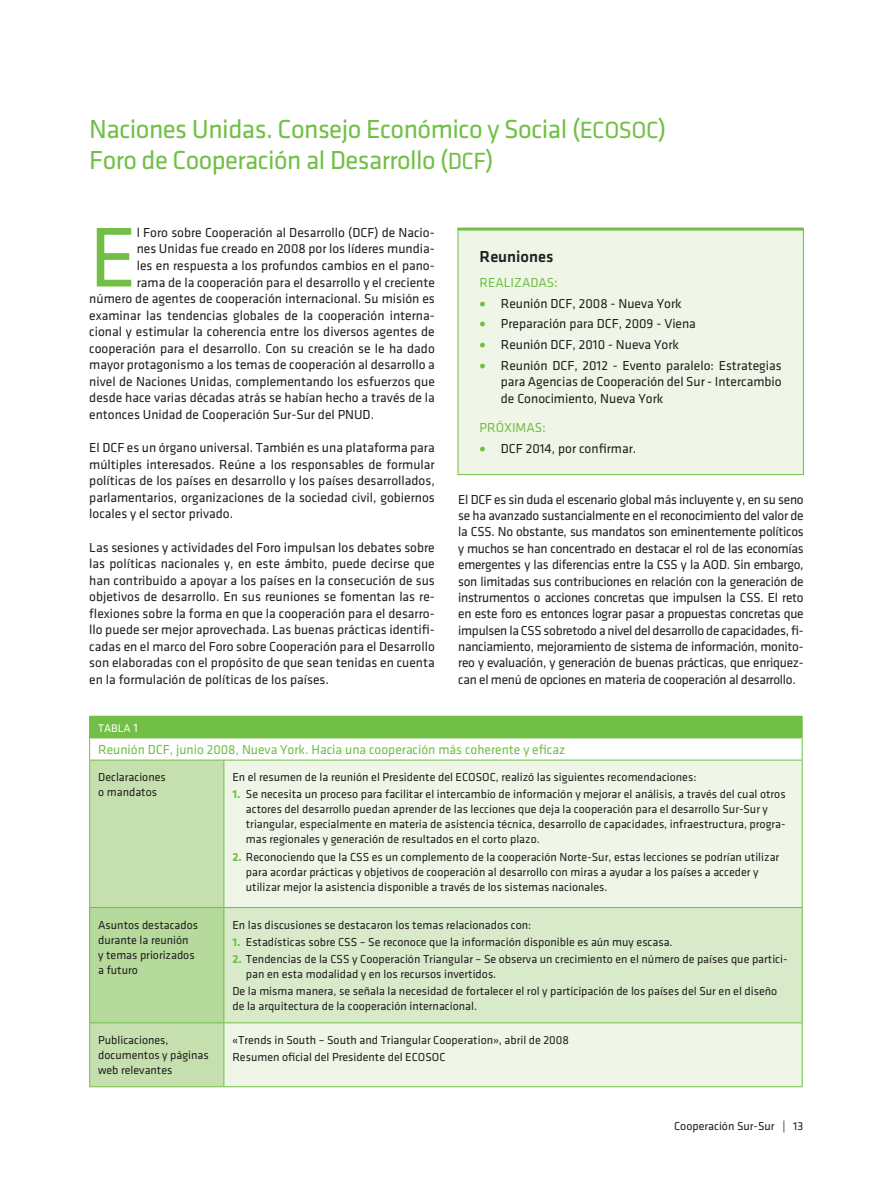
<style>
.page{position:relative;width:893px;height:1191px;background:#fff}
.page>*{position:absolute;margin:0;border:0;box-sizing:border-box;transform-origin:0 0}
.t1{font:87.75px "Klavika";color:#71bf44}
.t2{font:27px/31px "Klavika";letter-spacing:-.02em;color:#71bf44}
.t3{font:16.5px "Klavika Medium TF";color:#231f20}
.t4{font:13.5px/16.5px "Klavika";color:#231f20;text-align:justify}
.t5{font:13.5px "Klavika";color:#71bf44}
.t6{font:13.5px "Klavika Regular Plain SC900";color:#71bf44}
.t7{font:12px/15px "Klavika";color:#231f20}
.t8{font:11.55px "Klavika Regular Plain SC900";color:#fff}
.s1{font-family:"Klavika Regular Plain SC900";font-size:24.3px}
.s2{font-size:15px}
.s3{color:#71bf44}
.s4{font-size:12.75px}
.s5{font-weight:700;color:#71bf44}
</style>
<div class="page">
<hr style="left:0;top:0;width:1px;height:1191px;background:#71bf44">
<div style="left:458px;top:229px;width:345px;height:245px;background:#eff6e8"></div>
<hr style="left:458px;top:227px;width:346px;height:3px;background:#71bf44">
<div style="left:90px;top:716px;width:712px;height:22px;background:#71bf44"></div>
<div style="left:90px;top:760px;width:134px;height:326px;background:#c5e0ae"></div>
<div style="left:225px;top:760px;width:577px;height:326px;background:#eff6e8"></div>
<div style="left:90px;top:907px;width:134px;height:115px;background:#b6da9b"></div>
<div style="left:224px;top:907px;width:578px;height:115px;background:#d9eaca"></div>
<svg style="left:89px;top:716px;width:1px;height:43px"></svg>
<svg style="left:802px;top:716px;width:1px;height:43px"></svg>
<hr style="left:89px;top:759px;width:135px;height:1px;background:#71bf44">
<hr style="left:89px;top:760px;width:1px;height:147px;background:#71bf44">
<hr style="left:224px;top:759px;width:579px;height:1px;background:#71bf44">
<hr style="left:224px;top:760px;width:1px;height:147px;background:#71bf44">
<hr style="left:802px;top:760px;width:1px;height:147px;background:#71bf44">
<hr style="left:89px;top:907px;width:135px;height:1px;background:#71bf44">
<hr style="left:89px;top:908px;width:1px;height:114px;background:#71bf44">
<hr style="left:224px;top:907px;width:579px;height:1px;background:#71bf44">
<hr style="left:224px;top:908px;width:1px;height:114px;background:#71bf44">
<hr style="left:802px;top:908px;width:1px;height:114px;background:#71bf44">
<hr style="left:89px;top:1022px;width:135px;height:1px;background:#71bf44">
<hr style="left:89px;top:1023px;width:1px;height:63px;background:#71bf44">
<hr style="left:224px;top:1022px;width:579px;height:1px;background:#71bf44">
<hr style="left:224px;top:1023px;width:1px;height:63px;background:#71bf44">
<hr style="left:802px;top:1023px;width:1px;height:63px;background:#71bf44">
<hr style="left:89px;top:1086px;width:135px;height:1px;background:#71bf44">
<hr style="left:224px;top:1086px;width:579px;height:1px;background:#71bf44">
<h2 class="t2" style="left:89px;top:114px;width:578px">Naciones Unidas. Consejo Económico y Social (<span class="s1">ECOSOC</span>)<br>Foro de Cooperación al Desarrollo (<span class="s1">DCF</span>)</h2>
<h1 class="t1" style="left:89px;top:212px;width:49px">E</h1>
<p class="t4" style="left:137px;top:224px;width:299px">l Foro sobre Cooperación al Desarrollo (DCF) de Nacio-</p>
<p class="t4" style="left:137px;top:241px;width:300px">nes Unidas fue creado en 2008 por los líderes mundia-</p>
<p class="t4" style="left:137px;top:257px;width:299px">les en respuesta a los profundos cambios en el pano-</p>
<p class="t4" style="left:137px;top:274px;width:300px">rama de la cooperación para el desarrollo y el creciente</p>
<p class="t4" style="left:89px;top:290px;width:347px">número de agentes de cooperación internacional. Su misión es</p>
<p class="t4" style="left:89px;top:307px;width:347px">examinar las tendencias globales de la cooperación interna-</p>
<p class="t4" style="left:89px;top:323px;width:347px">cional y estimular la coherencia entre los diversos agentes de</p>
<p class="t4" style="left:89px;top:340px;width:347px">cooperación para el desarrollo. Con su creación se le ha dado</p>
<p class="t4" style="left:89px;top:356px;width:347px">mayor protagonismo a los temas de cooperación al desarrollo a</p>
<p class="t4" style="left:89px;top:373px;width:347px">nivel de Naciones Unidas, complementando los esfuerzos que</p>
<p class="t4" style="left:89px;top:389px;width:347px">desde hace varias décadas atrás se habían hecho a través de la</p>
<p class="t4" style="left:89px;top:406px;width:286px">entonces Unidad de Cooperación Sur-Sur del PNUD.</p>
<p class="t4" style="left:89px;top:439px;width:347px">El DCF es un órgano universal. También es una plataforma para múltiples interesados. Reúne a los responsables de formular políticas de los países en desarrollo y los países desarrollados, parlamentarios, organizaciones de la sociedad civil, gobiernos locales y el sector privado.</p>
<p class="t4" style="left:89px;top:539px;width:347px">Las sesiones y actividades del Foro impulsan los debates sobre las políticas nacionales y, en este ámbito, puede decirse que han contribuido a apoyar a los países en la consecución de sus objetivos de desarrollo. En sus reuniones se fomentan las re&shy;flexiones sobre la forma en que la cooperación para el desarro&shy;llo puede ser mejor aprovechada. Las buenas prácticas identifi&shy;cadas en el marco del Foro sobre Cooperación para el Desarrollo son elaboradas con el propósito de que sean tenidas en cuenta en la formulación de políticas de los países.</p>
<p class="t3" style="left:480px;top:248px;width:75px">Reuniones</p>
<p class="t6" style="left:480px;top:275px;width:80px">REALIZADAS<span class="s2">:</span></p>
<p class="t4" style="left:480px;top:295px;width:204px"><span class="s3">•</span> Reunión DCF, 2008 - Nueva York</p>
<p class="t4" style="left:480px;top:316px;width:218px"><span class="s3">•</span> Preparación para DCF, 2009 - Viena</p>
<p class="t4" style="left:480px;top:336px;width:201px"><span class="s3">•</span> Reunión DCF, 2010 - Nueva York</p>
<p class="t4" style="left:501px;top:357px;width:282px;text-indent:-21px"><span class="s3">•</span> Reunión DCF, 2012 - Evento paralelo: Estrategias para Agencias de Cooperación del Sur - Intercambio de Conocimiento, Nueva York</p>
<p class="t6" style="left:480px;top:421px;width:68px">PRÓXIMAS<span class="s2">:</span></p>
<p class="t4" style="left:480px;top:440px;width:158px"><span class="s3">•</span> DCF 2014, por confirmar.</p>
<p class="t4" style="left:458px;top:491px;width:347px">El DCF es sin duda el escenario global más incluyente y, en su seno se ha avanzado sustancialmente en el reconocimiento del valor de la CSS. No obstante, sus mandatos son eminentemente políticos y muchos se han concentrado en destacar el rol de las economías emergentes y las diferencias entre la CSS y la AOD. Sin embargo, son limitadas sus contribuciones en relación con la generación de instrumentos o acciones concretas que impulsen la CSS. El reto en este foro es entonces lograr pasar a propuestas concretas que impulsen la CSS sobretodo a nivel del desarrollo de capacidades, fi&shy;nanciamiento, mejoramiento de sistema de información, monito&shy;reo y evaluación, y generación de buenas prácticas, que enriquez&shy;can el menú de opciones en materia de cooperación al desarrollo.</p>
<p class="t8" style="left:98px;top:721px;width:41px">TABLA <span class="s4">1</span></p>
<p class="t5" style="left:98px;top:742px;width:468px">Reunión DCF, junio 2008, Nueva York. Hacia una cooperación más coherente y eficaz</p>
<p class="t7" style="left:98px;top:770px;width:69px">Declaraciones o mandatos</p>
<p class="t7" style="left:232px;top:770px;width:465px">En el resumen de la reunión el Presidente del ECOSOC, realizó las siguientes recomendaciones:</p>
<p class="t7" style="left:246px;top:787px;width:541px;text-indent:-14px"><span class="s5">1.</span> Se necesita un proceso para facilitar el intercambio de información y mejorar el análisis, a través del cual otros actores del desarrollo puedan aprender de las lecciones que deja la cooperación para el desarrollo Sur-Sur y triangular, especialmente en materia de asistencia técnica, desarrollo de capacidades, infraestructura, progra&shy;mas regionales y generación de resultados en el corto plazo.</p>
<p class="t7" style="left:246px;top:849px;width:535px;text-indent:-14px"><span class="s5">2.</span> Reconociendo que la CSS es un complemento de la cooperación Norte-Sur, estas lecciones se podrían utilizar para acordar prácticas y objetivos de cooperación al desarrollo con miras a ayudar a los países a acceder y utilizar mejor la asistencia disponible a través de los sistemas nacionales.</p>
<p class="t7" style="left:98px;top:917px;width:101px">Asuntos destacados durante la reunión<br>y temas priorizados a futuro</p>
<p class="t7" style="left:232px;top:917px;width:300px">En las discusiones se destacaron los temas relacionados con:</p>
<p class="t7" style="left:232px;top:934px;width:442px"><span class="s5">1.</span> Estadísticas sobre CSS – Se reconoce que la información disponible es aún muy escasa.</p>
<p class="t7" style="left:246px;top:951px;width:543px;text-indent:-14px"><span class="s5">2.</span> Tendencias de la CSS y Cooperación Triangular – Se observa un crecimiento en el número de países que partici&shy;pan en esta modalidad y en los recursos invertidos.</p>
<p class="t7" style="left:232px;top:983px;width:546px">De la misma manera, se señala la necesidad de fortalecer el rol y participación de los países del Sur en el diseño de la arquitectura de la cooperación internacional.</p>
<p class="t7" style="left:98px;top:1032px;width:112px">Publicaciones, documentos y páginas web relevantes</p>
<p class="t7" style="left:232px;top:1031px;width:338px;line-height:17.1px">«Trends in South – South and Triangular Cooperation», abril de 2008<br>Resumen oficial del Presidente del ECOSOC</p>
<p class="t7" style="left:674px;top:1118px;width:131px">Cooperación Sur-Sur | 13</p>
</div>
